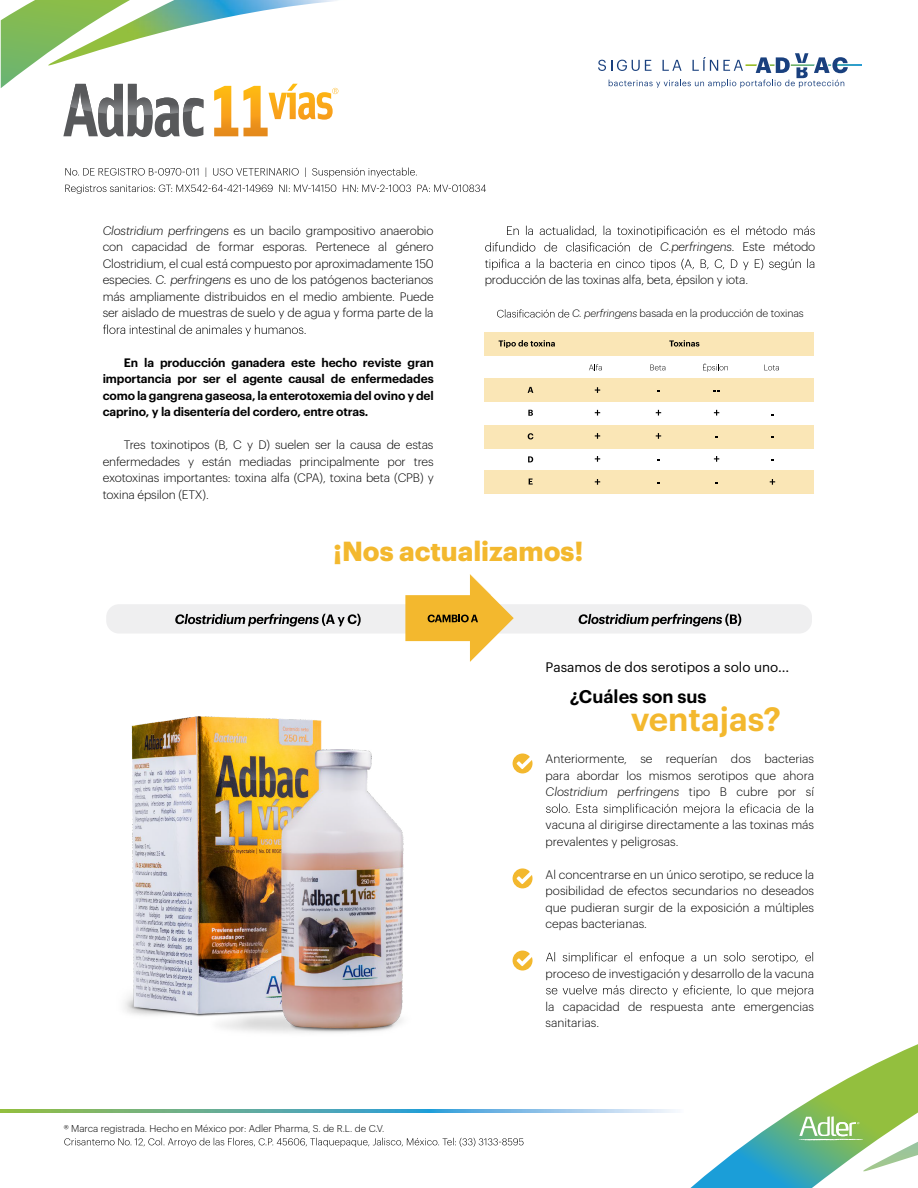
<style>
.page{position:relative;width:918px;height:1188px;background:#fff}
.page>*{position:absolute;margin:0;border:0;box-sizing:border-box;transform-origin:0 0}
.t1{font:600 33px "Graphik";color:#f3b82e}
.t2{font:700 27px "Graphik";color:#f3b82e}
.t3{font:600 18px "Graphik";color:#000}
.t4{font:13.5px "Graphik";color:#000}
.t5{font:300 12px/16.5px "Graphik";color:#000;text-align:justify}
.t6{font:600 12px/16.5px "Graphik";letter-spacing:-.01em;color:#000;text-align:justify}
.t7{font:italic 300 12px "Graphik";letter-spacing:-.01em;color:#000}
.t8{font:300 10.5px "Graphik";letter-spacing:-.01em;color:#000}
.t9{font:300 9.75px "Graphik";color:#000}
.s1{font-style:italic}
.s2{font-style:normal}
</style>
<div class="page">
<img style="left:203px;top:0;width:134px;height:23px">
<svg style="left:64px;top:1138px;width:460px;height:9px"></svg>
<img style="left:0;top:1110px;width:676px;height:3px">
<svg style="left:690px;top:1044px;width:228px;height:144px"></svg>
<svg style="left:103px;top:325px;width:203px;height:11px"></svg>
<svg style="left:485px;top:226px;width:330px;height:26px"></svg>
<svg style="left:485px;top:259px;width:329px;height:11px"></svg>
<svg style="left:497px;top:309px;width:72px;height:9px"></svg>
<svg style="left:546px;top:804px;width:267px;height:11px"></svg>
<svg style="left:546px;top:952px;width:267px;height:12px"></svg>
<svg style="left:546px;top:985px;width:267px;height:12px"></svg>
<div style="left:485px;top:332px;width:329px;height:23px;background:#fae6b6"></div>
<div style="left:485px;top:379px;width:329px;height:23px;background:#fae6b6"></div>
<div style="left:485px;top:425px;width:329px;height:23px;background:#fae6b6"></div>
<svg style="left:499px;top:340px;width:56px;height:8px"></svg>
<svg style="left:528px;top:387px;width:5px;height:6px"></svg>
<svg style="left:528px;top:410px;width:5px;height:6px"></svg>
<svg style="left:528px;top:433px;width:5px;height:6px"></svg>
<svg style="left:528px;top:456px;width:5px;height:6px"></svg>
<svg style="left:669px;top:340px;width:30px;height:7px"></svg>
<svg style="left:589px;top:364px;width:13px;height:6px"></svg>
<svg style="left:650px;top:365px;width:15px;height:5px"></svg>
<svg style="left:703px;top:363px;width:25px;height:9px"></svg>
<svg style="left:764px;top:365px;width:15px;height:5px"></svg>
<svg style="left:595px;top:387px;width:5px;height:6px"></svg>
<svg style="left:595px;top:410px;width:5px;height:6px"></svg>
<svg style="left:656px;top:410px;width:5px;height:6px"></svg>
<svg style="left:714px;top:410px;width:5px;height:6px"></svg>
<svg style="left:595px;top:433px;width:5px;height:6px"></svg>
<svg style="left:656px;top:433px;width:5px;height:6px"></svg>
<svg style="left:595px;top:456px;width:5px;height:6px"></svg>
<svg style="left:714px;top:456px;width:5px;height:6px"></svg>
<div style="left:485px;top:471px;width:329px;height:23px;background:#fae6b6"></div>
<svg style="left:1px;top:0;width:202px;height:137px"></svg>
<img style="left:98px;top:84px;width:25px;height:31px">
<svg style="left:214px;top:84px;width:124px;height:52px"></svg>
<img style="left:124px;top:716px;width:280px;height:317px">
<div style="left:106px;top:604px;width:706px;height:30px;background:#efeff0;border-radius:13px"></div>
<svg style="left:175px;top:614px;width:186px;height:13px"></svg>
<svg style="left:579px;top:614px;width:162px;height:13px"></svg>
<svg style="left:405px;top:574px;width:109px;height:88px"></svg>
<div style="left:513px;top:754px;width:20px;height:19px;background:#f3b82e;border-radius:50%"></div>
<svg style="left:517px;top:755px;width:16px;height:14px"></svg>
<div style="left:513px;top:868px;width:20px;height:20px;background:#f3b82e;border-radius:50%"></div>
<svg style="left:517px;top:870px;width:16px;height:14px"></svg>
<div style="left:513px;top:951px;width:20px;height:20px;background:#f3b82e;border-radius:50%"></div>
<svg style="left:517px;top:952px;width:16px;height:14px"></svg>
<svg style="left:65px;top:168px;width:352px;height:9px"></svg>
<svg style="left:65px;top:185px;width:421px;height:9px"></svg>
<hr style="left:838px;top:64px;width:24px;height:2px;background:#2f9ec9">
<svg style="left:598px;top:53px;width:250px;height:35px"></svg>
<p class="t5" style="left:103px;top:221px;width:333px"><span class="s1">Clostridium perfringens</span> es un bacilo grampositivo anaerobio con capacidad de formar esporas. Pertenece al género Clostridium, el cual está compuesto por aproximadamente 150 especies. <span class="s1">C. perfringens</span> es uno de los patógenos bacterianos más ampliamente distribuidos en el medio ambiente. Puede ser aislado de muestras de suelo y de agua y forma parte de la</p>
<p class="t6" style="left:103px;top:353px;width:333px;text-indent:21px">En la producción ganadera este hecho reviste gran importancia por ser el agente causal de enfermedades como la gangrena gaseosa, la enterotoxemia del ovino y del caprino, y la disentería del cordero, entre otras.</p>
<p class="t5" style="left:103px;top:436px;width:333px;text-indent:21px">Tres toxinotipos (B, C y D) suelen ser la causa de estas enfermedades y están mediadas principalmente por tres exotoxinas importantes: toxina alfa (CPA), toxina beta (CPB) y toxina épsilon (ETX).</p>
<p class="t7" style="left:660px;top:238px;width:157px">C.perfringens. <span class="s2">Este método</span></p>
<p class="t5" style="left:485px;top:271px;width:265px">producción de las toxinas alfa, beta, épsilon y iota.</p>
<p class="t8" style="left:572px;top:306px;width:233px"><span class="s1">C. perfringens</span> basada en la producción de toxinas</p>
<h2 class="t2" style="left:333px;top:530px;width:252px">¡Nos actualizamos!</h2>
<p class="t4" style="left:546px;top:657px;width:245px">Pasamos de dos serotipos a solo uno...</p>
<h3 class="t3" style="left:570px;top:682px;width:138px">¿Cuáles son sus</h3>
<h1 class="t1" style="left:631px;top:694px;width:152px">ventajas?</h1>
<p class="t9" style="left:64px;top:1121px;width:322px">® Marca registrada. Hecho en México por: Adler Pharma, S. de R.L. de C.V.</p>
<p class="t5" style="left:546px;top:750px;width:270px">Anteriormente, se requerían dos bacterias para abordar los mismos serotipos que ahora <span class="s1">Clostridium perfringens</span> tipo B cubre por sí</p>
<p class="t5" style="left:546px;top:816px;width:270px">vacuna al dirigirse directamente a las toxinas más prevalentes y peligrosas.</p>
<p class="t5" style="left:546px;top:865px;width:270px">Al concentrarse en un único serotipo, se reduce la posibilidad de efectos secundarios no deseados que pudieran surgir de la exposición a múltiples cepas bacterianas.</p>
<p class="t5" style="left:546px;top:964px;width:270px">proceso de investigación y desarrollo de la vacuna</p>
<p class="t5" style="left:546px;top:997px;width:270px">la capacidad de respuesta ante emergencias sanitarias.</p>
</div>
